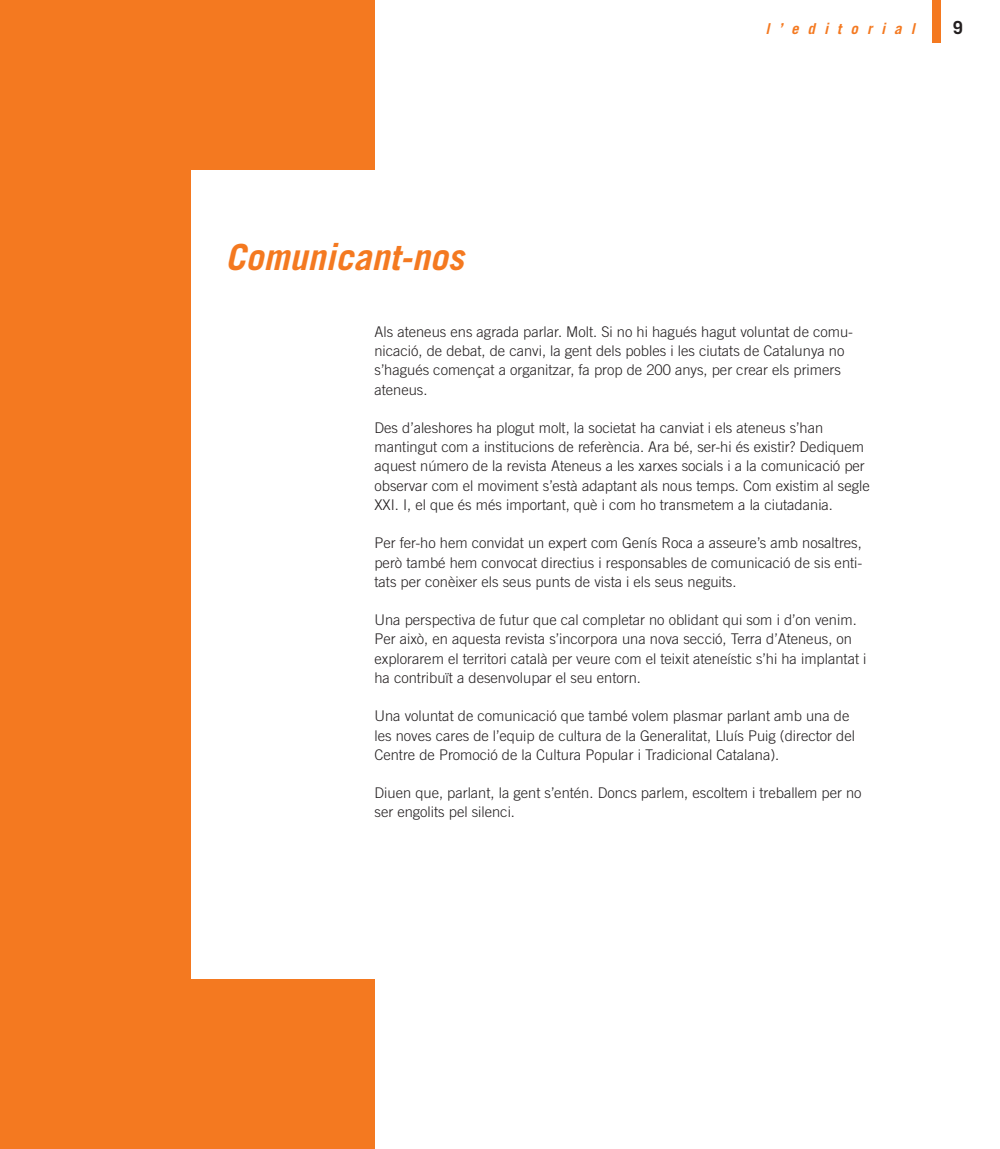
<style>
.page{position:relative;width:1000px;height:1149px;background:#fff}
.page>*{position:absolute;margin:0;border:0;box-sizing:border-box;transform-origin:0 0}
.t1{font:italic 700 36px "Trade Gothic LT Std";color:#f47920}
.t2{font:700 18px "Trade Gothic LT Std";color:#231f20}
.t3{font:italic 700 15px "Trade Gothic LT Std";letter-spacing:.6em;color:#f47920}
.t4{font:300 14.7px/19.2px "Trade Gothic LT Std";color:#231f20}
</style>
<div class="page">
<div style="left:931px;top:0;width:9px;height:43px;background:#f47920"></div>
<div style="left:0;top:0;width:374px;height:1148px;background:#f47920"></div>
<div style="left:191px;top:170px;width:204px;height:808px;background:#fff"></div>
<h1 class="t1" style="left:225px;top:244px;width:239px">Comunicant-nos</h1>
<p class="t3" style="left:765px;top:23px;width:151px">l’editorial</p>
<p class="t2" style="left:952px;top:21px;width:12px">9</p>
<p class="t4" style="left:374px;top:323px;width:480px">Als ateneus ens agrada parlar. Molt. Si no hi hagués hagut voluntat de comu&shy;nicació, de debat, de canvi, la gent dels pobles i les ciutats de Catalunya no s’hagués començat a organitzar, fa prop de 200 anys, per crear els primers ateneus.</p>
<p class="t4" style="left:374px;top:419px;width:496px">Des d’aleshores ha plogut molt, la societat ha canviat i els ateneus s’han mantingut com a institucions de referència. Ara bé, ser-hi és existir? Dediquem aquest número de la revista Ateneus a les xarxes socials i a la comunicació per observar com el moviment s’està adaptant als nous temps. Com existim al segle XXI. I, el que és més important, què i com ho transmetem a la ciutadania.</p>
<p class="t4" style="left:374px;top:534px;width:489px;text-align:justify">Per fer-ho hem convidat un expert com Genís Roca a asseure’s amb nosaltres, però també hem convocat directius i responsables de comunicació de sis enti&shy;tats per conèixer els seus punts de vista i els seus neguits.</p>
<p class="t4" style="left:374px;top:611px;width:493px">Una perspectiva de futur que cal completar no oblidant qui som i d’on venim.<br>Per això, en aquesta revista s’incorpora una nova secció, Terra d’Ateneus, on explorarem el territori català per veure com el teixit ateneístic s’hi ha implantat i ha contribuït a desenvolupar el seu entorn.</p>
<p class="t4" style="left:374px;top:707px;width:482px">Una voluntat de comunicació que també volem plasmar parlant amb una de les noves cares de l’equip de cultura de la Generalitat, Lluís Puig (director del<br>Centre de Promoció de la Cultura Popular i Tradicional Catalana).</p>
<p class="t4" style="left:374px;top:784px;width:488px">Diuen que, parlant, la gent s’entén. Doncs parlem, escoltem i treballem per no ser engolits pel silenci.</p>
</div>
